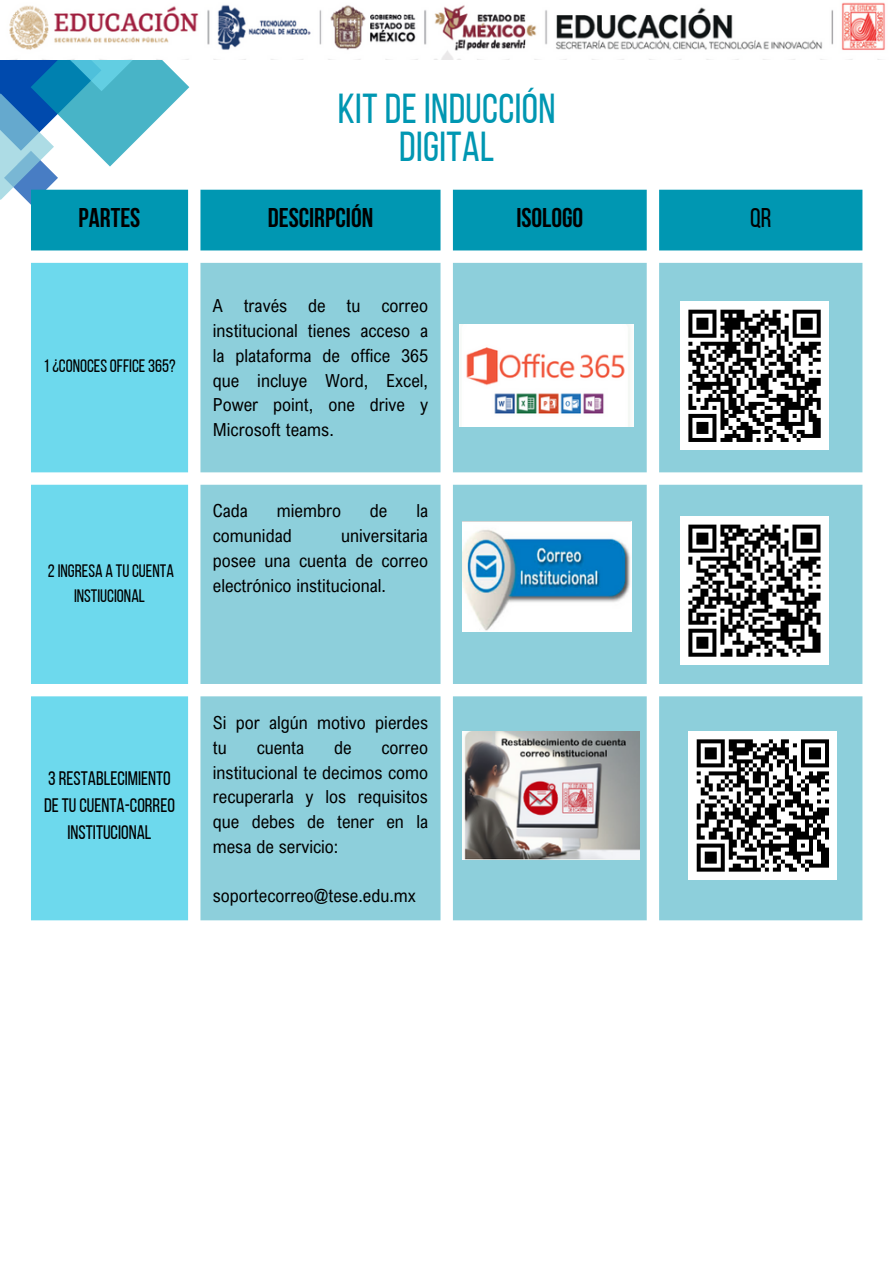
<style>
.page{position:relative;width:893px;height:1264px;background:#fff}
.page>*{position:absolute;margin:0;border:0;box-sizing:border-box;transform-origin:0 0}
.t1{font:41.85px/38.2px "Bebas Neue";letter-spacing:.01em;color:#0097b2;text-align:center}
.t2{font:700 27px "Bebas Neue";color:#000}
.t3{font:27px "Bebas Neue";color:#000}
.t4{font:19.5px/27px "Bebas Neue";color:#000;text-align:center}
.t5{font:18px/24.8px "Arial Nova Cond";color:#000;text-align:justify}
.t6{font:18px/24.8px "Bebas Neue";color:#000;text-align:center}
</style>
<div class="page">
<svg style="left:0;top:60px;width:189px;height:145px"></svg>
<img style="left:9px;top:2px;width:876px;height:58px">
<div style="left:31px;top:190px;width:831px;height:60px;background:#0097b2"></div>
<div style="left:31px;top:263px;width:157px;height:657px;background:#6dd9ed"></div>
<svg style="left:200px;top:263px;width:662px;height:657px;background:#99d4de"></svg>
<img style="left:459px;top:324px;width:174px;height:103px">
<img style="left:462px;top:521px;width:169px;height:110px">
<img style="left:462px;top:731px;width:177px;height:128px">
<div style="left:680px;top:302px;width:148px;height:148px;background:#fff"></div>
<svg style="left:688px;top:309px;width:133px;height:133px"></svg>
<div style="left:680px;top:516px;width:148px;height:148px;background:#fff"></div>
<svg style="left:688px;top:524px;width:133px;height:133px"></svg>
<div style="left:688px;top:731px;width:149px;height:148px;background:#fff"></div>
<svg style="left:696px;top:739px;width:133px;height:133px"></svg>
<p class="t1" style="left:338px;top:93px;width:219px">KIT DE INDUCCIÓN<br>DIGITAL</p>
<p class="t2" style="left:79px;top:206px;width:63px">PARTES</p>
<h1 class="t2" style="left:268px;top:206px;width:107px">DESCIRPCIÓN</h1>
<p class="t2" style="left:516px;top:206px;width:68px">ISOLOGO</p>
<p class="t3" style="left:750px;top:206px;width:23px">QR</p>
<p class="t6" style="left:43px;top:355px;width:134px">1 ¿cONOCES OFFICE 365?</p>
<p class="t6" style="left:48px;top:560px;width:127px">2 INGRESA A TU CUENTA<br>INSTIUCIONAL</p>
<p class="t5" style="left:213px;top:293px;width:217px">A través de tu correo institucional tienes acceso a la plataforma de office 365 que incluye Word, Excel, Power point, one drive y Microsoft teams.</p>
<p class="t5" style="left:213px;top:498px;width:37px">Cada</p>
<p class="t5" style="left:277px;top:498px;width:66px">miembro</p>
<p class="t5" style="left:370px;top:498px;width:19px">de</p>
<p class="t5" style="left:416px;top:498px;width:13px">la</p>
<p class="t5" style="left:213px;top:523px;width:80px">comunidad</p>
<p class="t5" style="left:213px;top:523px;width:217px;text-indent:128px">universitaria posee una cuenta de correo electrónico institucional.</p>
<p class="t4" style="left:44px;top:767px;width:132px">3 RESTABLECIMIENTO<br>DE TU CUENTA-CORREO<br>INSTITUCIONAL</p>
<p class="t5" style="left:213px;top:709px;width:217px">Si por algún motivo pierdes tu</p>
<p class="t5" style="left:257px;top:734px;width:49px">cuenta</p>
<p class="t5" style="left:334px;top:734px;width:19px">de</p>
<p class="t5" style="left:213px;top:734px;width:217px;text-indent:169px">correo institucional te decimos como recuperarla y los requisitos que debes de tener en la mesa de servicio:</p>
<p class="t5" style="left:213px;top:883px;width:204px">soportecorreo@tese.edu.mx</p>
</div>
